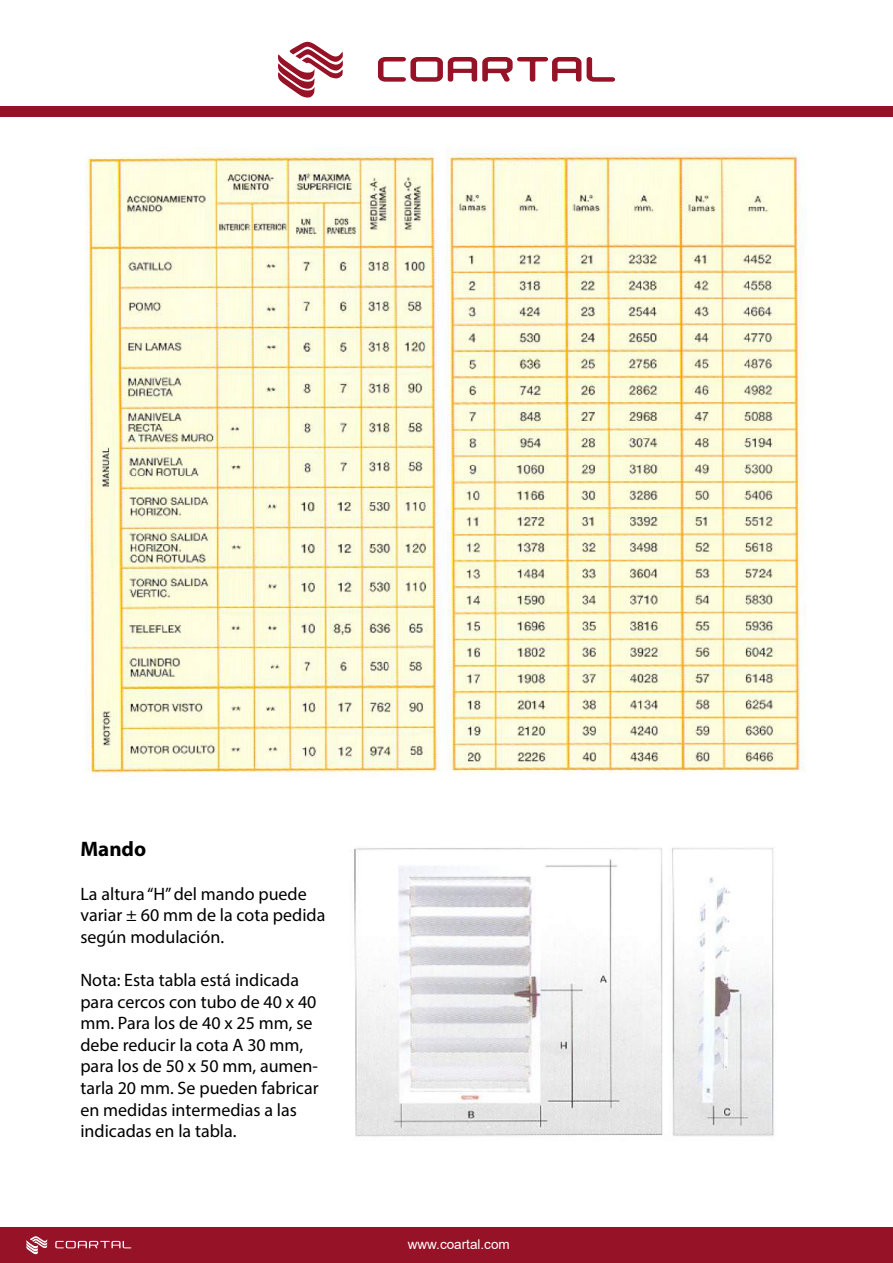
<style>
.page{position:relative;width:893px;height:1263px;background:#fff}
.page>*{position:absolute;margin:0;border:0;box-sizing:border-box;transform-origin:0 0}
.t1{font:700 21px "Myriad Pro";color:#000}
.t2{font:18px/21.6px "Myriad Pro";color:#000}
.t3{font:13.5px "Arial";color:#fff}
.t4{font:12.75px "Arial";color:#fff}
</style>
<div class="page">
<svg style="left:278px;top:42px;width:65px;height:56px"></svg>
<svg style="left:378px;top:57px;width:238px;height:25px"></svg>
<div style="left:0;top:106px;width:893px;height:10px;background:#951227"></div>
<div style="left:0;top:1227px;width:893px;height:36px;background:#951227"></div>
<svg style="left:26px;top:1236px;width:106px;height:19px"></svg>
<img style="left:85px;top:147px;width:721px;height:628px">
<img style="left:354px;top:848px;width:420px;height:289px">
<p class="t1" style="left:80px;top:836px;width:67px">Mando</p>
<p class="t2" style="left:80px;top:882px;width:246px">La altura “H” del mando puede variar ± 60 mm de la cota pedida según modulación.</p>
<p class="t2" style="left:80px;top:969px;width:240px">Nota: Esta tabla está indicada para cercos con tubo de 40 x 40 mm. Para los de 40 x 25 mm, se debe reducir la cota A 30 mm, para los de 50 x 50 mm, aumen&shy;tarla 20 mm. Se pueden fabricar en medidas intermedias a las indicadas en la tabla.</p>
<p class="t3" style="left:408px;top:1235px;width:103px">www.coartal.com</p>
<p class="t4" style="left:399px;top:1239px;width:97px">www.coartal.com</p>
</div>
